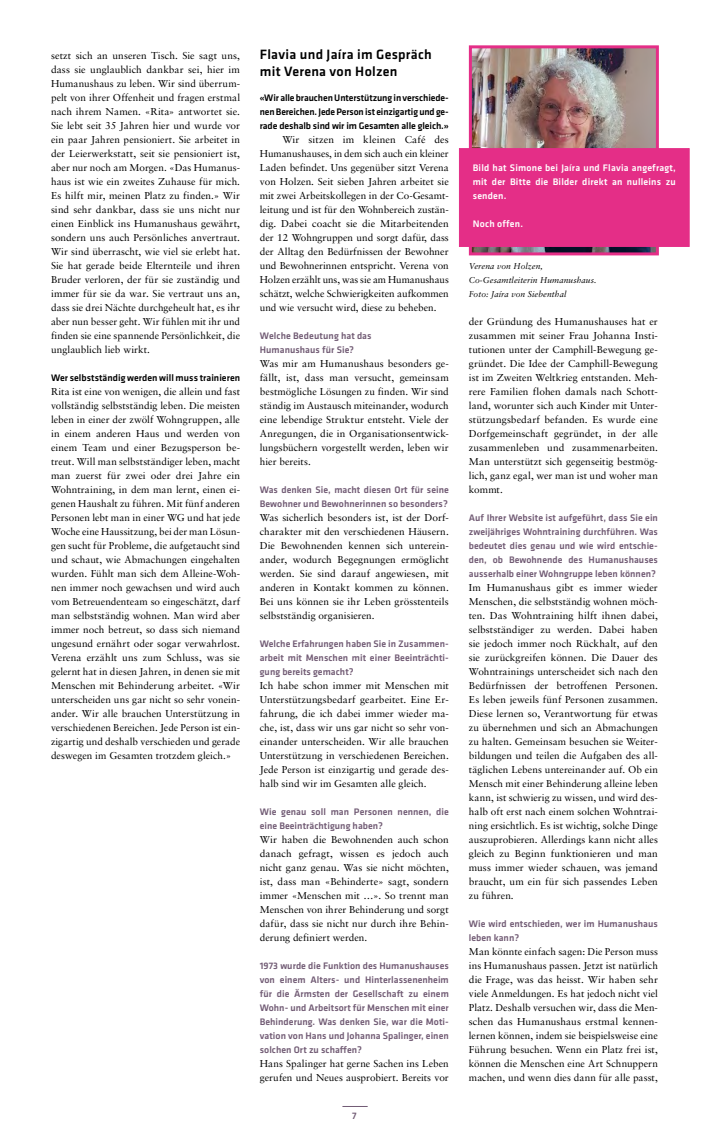
<style>
.page{position:relative;width:709px;height:1134px;background:#fff}
.page>*{position:absolute;margin:0;border:0;box-sizing:border-box;transform-origin:0 0}
.t1{font:500 14px/17px "Klavika";letter-spacing:.02em;color:#000}
.t2{font:10px/14px "Sabon";color:#000;text-align:justify}
.t3{font:500 9.8px/14px "Klavika";letter-spacing:.005em;color:#715b74}
.t4{font:500 9.8px/14px "Klavika";letter-spacing:-.01em;color:#000;text-align:justify}
.t5{font:500 9.8px/14px "Klavika";letter-spacing:.02em;color:#fff;text-align:justify}
.t6{font:italic 8.5px/14px "Sabon";letter-spacing:.01em;color:#000}
</style>
<div class="page">
<svg style="left:342px;top:1106px;width:26px;height:1px"></svg>
<img style="left:473px;top:49px;width:182px;height:202px">
<div style="left:469px;top:45px;width:190px;height:210px;border:3px solid #e42e87"></div>
<div style="left:459px;top:148px;width:230px;height:99px;background:#e42e87"></div>
<p class="t2" style="left:51px;top:49px;width:190px">setzt sich an unseren Tisch. Sie sagt uns, dass sie unglaublich dankbar sei, hier im Humanushaus zu leben. Wir sind überrum&shy;pelt von ihrer Offenheit und fragen erstmal nach ihrem Namen. «Rita» antwortet sie.<br>Sie lebt seit 35 Jahren hier und wurde vor ein paar Jahren pensioniert. Sie arbeitet in der Leierwerkstatt, seit sie pensioniert ist, aber nur noch am Morgen. «Das Humanus&shy;haus ist wie ein zweites Zuhause für mich.<br>Es hilft mir, meinen Platz zu finden.» Wir sind sehr dankbar, dass sie uns nicht nur einen Einblick ins Humanushaus gewährt, sondern uns auch Persönliches anvertraut.<br>Wir sind überrascht, wie viel sie erlebt hat.<br>Sie hat gerade beide Elternteile und ihren Bruder verloren, der für sie zuständig und immer für sie da war. Sie vertraut uns an, dass sie drei Nächte durchgeheult hat, es ihr aber nun besser geht. Wir fühlen mit ihr und finden sie eine spannende Persönlichkeit, die unglaublich lieb wirkt.</p>
<p class="t4" style="left:51px;top:371px;width:190px">Wer selbstständig werden will muss trainieren</p>
<p class="t2" style="left:51px;top:385px;width:190px">Rita ist eine von wenigen, die allein und fast vollständig selbstständig leben. Die meisten leben in einer der zwölf Wohngruppen, alle in einem anderen Haus und werden von einem Team und einer Bezugsperson be&shy;treut. Will man selbstständiger leben, macht man zuerst für zwei oder drei Jahre ein Wohntraining, in dem man lernt, einen ei&shy;genen Haushalt zu führen. Mit fünf anderen Personen lebt man in einer WG und hat jede Woche eine Haussitzung, bei der man Lösun&shy;gen sucht für Probleme, die aufgetaucht sind und schaut, wie Abmachungen eingehalten wurden. Fühlt man sich dem Alleine-Woh&shy;nen immer noch gewachsen und wird auch vom Betreuendenteam so eingeschätzt, darf man selbstständig wohnen. Man wird aber immer noch betreut, so dass sich niemand ungesund ernährt oder sogar verwahrlost.<br>Verena erzählt uns zum Schluss, was sie gelernt hat in diesen Jahren, in denen sie mit Menschen mit Behinderung arbeitet. «Wir unterscheiden uns gar nicht so sehr vonein&shy;ander. Wir alle brauchen Unterstützung in verschiedenen Bereichen. Jede Person ist ein&shy;zigartig und deshalb verschieden und gerade deswegen im Gesamten trotzdem gleich.»</p>
<h1 class="t1" style="left:260px;top:46px;width:174px">Flavia und Jaíra im Gespräch mit Verena von Holzen</h1>
<p class="t4" style="left:260px;top:91px;width:190px">«Wir alle brauchen Unterstützung in verschiede&shy;nen Bereichen. Jede Person ist einzigartig und ge&shy;rade deshalb sind wir im Gesamten alle gleich.»</p>
<p class="t2" style="left:260px;top:133px;width:191px;text-indent:23px">Wir sitzen im kleinen Café des Humanushauses, in dem sich auch ein kleiner Laden befindet. Uns gegenüber sitzt Verena von Holzen. Seit sieben Jahren arbeitet sie mit zwei Arbeitskollegen in der Co-Gesamt&shy;leitung und ist für den Wohnbereich zustän&shy;dig. Dabei coacht sie die Mitarbeitenden der 12 Wohngruppen und sorgt dafür, dass der Alltag den Bedürfnissen der Bewohner und Bewohnerinnen entspricht. Verena von Holzen erzählt uns, was sie am Humanushaus schätzt, welche Schwierigkeiten aufkommen und wie versucht wird, diese zu beheben.</p>
<p class="t3" style="left:260px;top:329px;width:113px">Welche Bedeutung hat das<br>Humanushaus für Sie?</p>
<p class="t2" style="left:260px;top:357px;width:190px">Was mir am Humanushaus besonders ge&shy;fällt, ist, dass man versucht, gemeinsam bestmögliche Lösungen zu finden. Wir sind ständig im Austausch miteinander, wodurch eine lebendige Struktur entsteht. Viele der Anregungen, die in Organisationsentwick&shy;lungsbüchern vorgestellt werden, leben wir hier bereits.</p>
<p class="t3" style="left:260px;top:483px;width:190px">Was denken Sie, macht diesen Ort für seine<br>Bewohner und Bewohnerinnen so besonders?</p>
<p class="t2" style="left:260px;top:511px;width:190px">Was sicherlich besonders ist, ist der Dorf&shy;charakter mit den verschiedenen Häusern.<br>Die Bewohnenden kennen sich unterein&shy;ander, wodurch Begegnungen ermöglicht werden. Sie sind darauf angewiesen, mit anderen in Kontakt kommen zu können.<br>Bei uns können sie ihr Leben grösstenteils selbstständig organisieren.</p>
<p class="t3" style="left:260px;top:637px;width:190px;text-align:justify">Welche Erfahrungen haben Sie in Zusammen&shy;arbeit mit Menschen mit einer Beeinträchti&shy;gung bereits gemacht?</p>
<p class="t2" style="left:260px;top:679px;width:190px">Ich habe schon immer mit Menschen mit Unterstützungsbedarf gearbeitet. Eine Er&shy;fahrung, die ich dabei immer wieder ma&shy;che, ist, dass wir uns gar nicht so sehr von&shy;einander unterscheiden. Wir alle brauchen Unterstützung in verschiedenen Bereichen.<br>Jede Person ist einzigartig und gerade des&shy;halb sind wir im Gesamten alle gleich.</p>
<p class="t3" style="left:260px;top:805px;width:190px">Wie genau soll man Personen nennen, die eine Beeinträchtigung haben?</p>
<p class="t2" style="left:260px;top:833px;width:190px">Wir haben die Bewohnenden auch schon danach gefragt, wissen es jedoch auch nicht ganz genau. Was sie nicht möchten, ist, dass man «Behinderte» sagt, sondern immer «Menschen mit …». So trennt man Menschen von ihrer Behinderung und sorgt dafür, dass sie nicht nur durch ihre Behin&shy;derung definiert werden.</p>
<p class="t3" style="left:260px;top:959px;width:191px;text-align:justify">1973 wurde die Funktion des Humanushauses von einem Alters- und Hinterlassenenheim für die Ärmsten der Gesellschaft zu einem Wohn- und Arbeitsort für Menschen mit einer Behinderung. Was denken Sie, war die Moti&shy;vation von Hans und Johanna Spalinger, einen solchen Ort zu schaffen?</p>
<p class="t2" style="left:260px;top:1057px;width:190px">Hans Spalinger hat gerne Sachen ins Leben gerufen und Neues ausprobiert. Bereits vor</p>
<p class="t3" style="left:352px;top:1108px;width:6px">7</p>
<p class="t5" style="left:473px;top:161px;width:204px">Bild hat Simone bei Jaíra und Flavia angefragt, mit der Bitte die Bilder direkt an nulleins zu senden.</p>
<p class="t5" style="left:473px;top:217px;width:52px">Noch offen.</p>
<p class="t6" style="left:469px;top:259px;width:129px">Verena von Holzen,<br>Co-Gesamtleiterin Humanushaus.<br>Foto: Jaíra von Siebenthal</p>
<p class="t2" style="left:469px;top:315px;width:190px">der Gründung des Humanushauses hat er zusammen mit seiner Frau Johanna Insti&shy;tutionen unter der Camphill-Bewegung ge&shy;gründet. Die Idee der Camphill-Bewegung ist im Zweiten Weltkrieg entstanden. Meh&shy;rere Familien flohen damals nach Schott&shy;land, worunter sich auch Kinder mit Unter&shy;stützungsbedarf befanden. Es wurde eine Dorfgemeinschaft gegründet, in der alle zusammenleben und zusammenarbeiten.<br>Man unterstützt sich gegenseitig bestmög&shy;lich, ganz egal, wer man ist und woher man kommt.</p>
<p class="t3" style="left:469px;top:511px;width:191px;text-align:justify">Auf Ihrer Website ist aufgeführt, dass Sie ein zweijähriges Wohntraining durchführen. Was bedeutet dies genau und wie wird entschie&shy;den, ob Bewohnende des Humanushauses ausserhalb einer Wohngruppe leben können?</p>
<p class="t2" style="left:469px;top:581px;width:190px">Im Humanushaus gibt es immer wieder Menschen, die selbstständig wohnen möch&shy;ten. Das Wohntraining hilft ihnen dabei, selbstständiger zu werden. Dabei haben sie jedoch immer noch Rückhalt, auf den sie zurückgreifen können. Die Dauer des Wohntrainings unterscheidet sich nach den Bedürfnissen der betroffenen Personen.<br>Es leben jeweils fünf Personen zusammen.<br>Diese lernen so, Verantwortung für etwas zu übernehmen und sich an Abmachungen zu halten. Gemeinsam besuchen sie Weiter&shy;bildungen und teilen die Aufgaben des all&shy;täglichen Lebens untereinander auf. Ob ein Mensch mit einer Behinderung alleine leben kann, ist schwierig zu wissen, und wird des&shy;halb oft erst nach einem solchen Wohntrai&shy;ning ersichtlich. Es ist wichtig, solche Dinge auszuprobieren. Allerdings kann nicht alles gleich zu Beginn funktionieren und man muss immer wieder schauen, was jemand braucht, um ein für sich passendes Leben zu führen.</p>
<p class="t3" style="left:469px;top:917px;width:190px">Wie wird entschieden, wer im Humanushaus leben kann?</p>
<p class="t2" style="left:469px;top:945px;width:190px">Man könnte einfach sagen: Die Person muss ins Humanushaus passen. Jetzt ist natürlich die Frage, was das heisst. Wir haben sehr viele Anmeldungen. Es hat jedoch nicht viel Platz. Deshalb versuchen wir, dass die Men&shy;schen das Humanushaus erstmal kennen&shy;lernen können, indem sie beispielsweise eine Führung besuchen. Wenn ein Platz frei ist, können die Menschen eine Art Schnuppern machen, und wenn dies dann für alle passt,</p>
</div>
